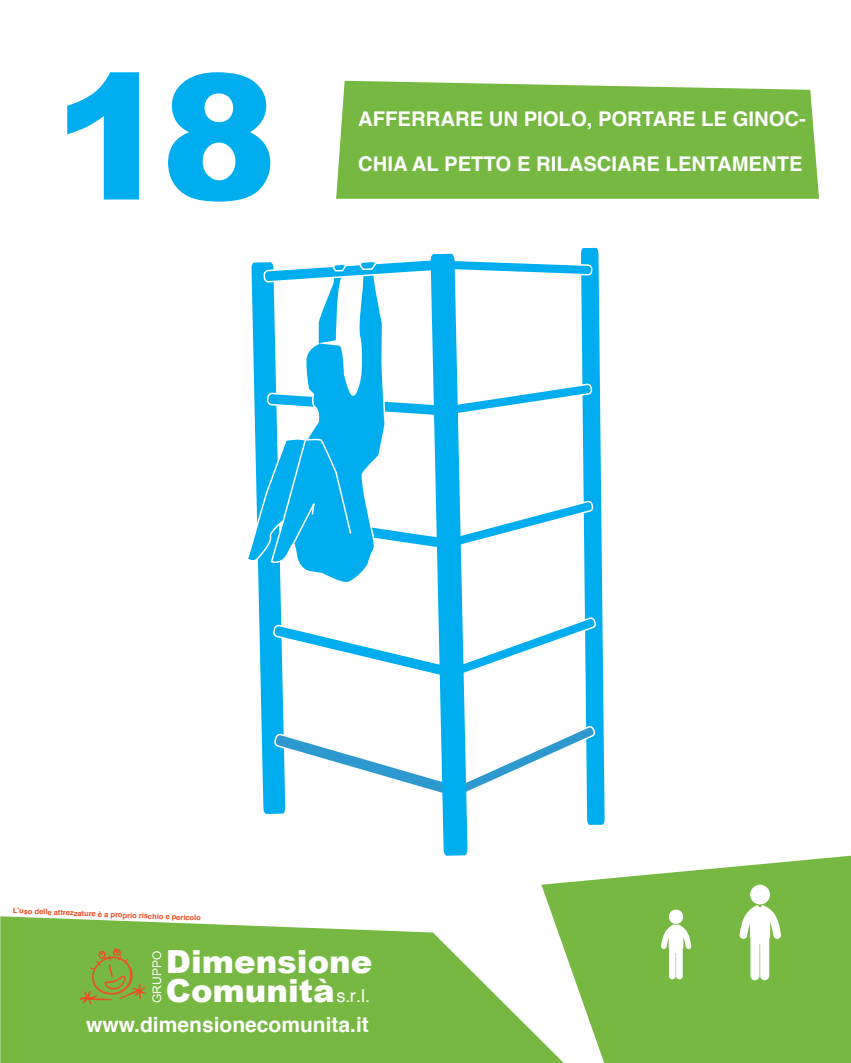
<style>
.page{position:relative;width:851px;height:1063px;background:#fff}
.page>*{position:absolute;margin:0;border:0;box-sizing:border-box;transform-origin:0 0}
.t1{font:900 174.75px "Arial";color:#00aeef}
.t2{font:900 31.72px "Arial";color:#fff}
.t3{font:700 21px "Helvetica";color:#fff}
.t4{font:700 20.25px "Helvetica";color:#fff}
.t5{font:11.85px "Arial";color:#fff}
.t6{font:700 7.5px "Helvetica";color:#f04d22}
.s1{font-family:"Helvetica";font-weight:400;font-size:17.92px}
</style>
<div class="page">
<svg style="left:0;top:916px;width:541px;height:147px;background:#8ac25e"></svg>
<svg style="left:541px;top:856px;width:309px;height:207px;fill:#76b842"></svg>
<div style="left:668px;top:910px;width:15px;height:14px;background:#fff;border-radius:50%"></div>
<svg style="left:660px;top:924px;width:31px;height:55px"></svg>
<div style="left:750px;top:885px;width:19px;height:20px;background:#fff;border-radius:50%"></div>
<svg style="left:739px;top:905px;width:42px;height:75px"></svg>
<svg style="left:79px;top:948px;width:67px;height:57px;background:#88a73d"></svg>
<svg style="left:251px;top:248px;width:353px;height:608px"></svg>
<div style="left:336px;top:81px;width:483px;height:118px;background:#76b842"></div>
<h1 class="t1" style="left:53px;top:10px;width:226px">18</h1>
<p class="t4" style="left:358px;top:102px;width:449px">AFFERRARE UN PIOLO, PORTARE LE GINOC-</p>
<p class="t4" style="left:358px;top:148px;width:446px">CHIA AL PETTO E RILASCIARE LENTAMENTE</p>
<p class="t6" style="left:13px;top:905px;width:189px;rotate:2deg">L’uso delle attrezzature è a proprio rischio e pericolo</p>
<h2 class="t2" style="left:166px;top:939px;width:208px">Dimensione</h2>
<p class="t5" style="left:149px;top:1003px;width:54px;rotate:-90deg">GRUPPO</p>
<h2 class="t2" style="left:166px;top:967px;width:206px">Comunità<span class="s1">s.r.l.</span></h2>
<p class="t3" style="left:86px;top:1007px;width:284px">www.dimensionecomunita.it</p>
</div>
